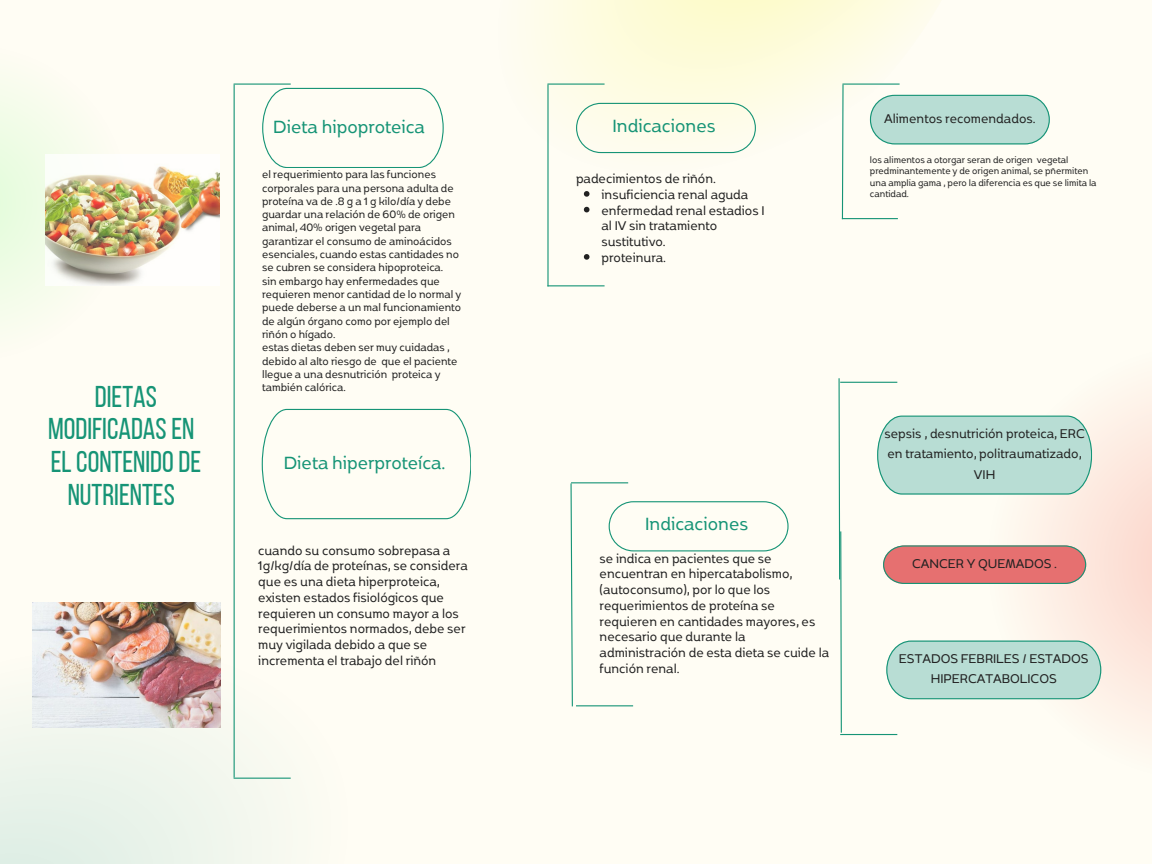
<style>
.page{position:relative;width:1152px;height:864px;background:#fffdf4}
.page>*{position:absolute;margin:0;border:0;box-sizing:border-box;transform-origin:0 0}
.t1{font:30px/32.7px "Bebas Neue";color:#169476;text-align:center}
.t2{font:21px "Boriboon";color:#169476}
.t3{font:15px/15.8px "Boriboon";color:#222}
.t4{font:12.75px/13.4px "Boriboon";color:#222}
.t5{font:10.8px/11.2px "Boriboon";color:#222}
</style>
<div class="page">
<svg style="left:0;top:101px;width:116px;height:204px;fill:#f2fce9"></svg>
<svg style="left:0;top:562px;width:291px;height:302px;fill:#f4f8ef"></svg>
<hr style="left:234px;top:85px;width:1px;height:693px;background:#169476">
<hr style="left:234px;top:84px;width:57px;height:1px;background:#169476">
<hr style="left:234px;top:778px;width:57px;height:1px;background:#169476">
<svg style="left:300px;top:0;width:729px;height:287px"></svg>
<hr style="left:547px;top:85px;width:2px;height:201px;background:#169476">
<hr style="left:547px;top:84px;width:58px;height:1px;background:#169476">
<hr style="left:547px;top:285px;width:58px;height:1px;background:#169476">
<svg style="left:570px;top:483px;width:3px;height:224px"></svg>
<hr style="left:571px;top:482px;width:57px;height:1px;background:#169476">
<hr style="left:576px;top:705px;width:57px;height:1px;background:#169476">
<svg style="left:841px;top:84px;width:3px;height:136px"></svg>
<hr style="left:842px;top:84px;width:58px;height:1px;background:#169476">
<hr style="left:842px;top:218px;width:56px;height:1px;background:#169476">
<hr style="left:840px;top:734px;width:57px;height:1px;background:#169476">
<hr style="left:840px;top:382px;width:57px;height:1px;background:#169476">
<svg style="left:262px;top:88px;width:181px;height:80px"></svg>
<svg style="left:870px;top:95px;width:180px;height:49px;background:#b4dbd1"></svg>
<svg style="left:967px;top:399px;width:185px;height:328px;fill:#fdefe5"></svg>
<svg style="left:877px;top:416px;width:215px;height:79px;background:#b6dbd2"></svg>
<div style="left:576px;top:103px;width:180px;height:50px;background:#fefcea"></div>
<svg style="left:262px;top:409px;width:209px;height:110px"></svg>
<svg style="left:609px;top:501px;width:180px;height:50px"></svg>
<svg style="left:883px;top:545px;width:203px;height:39px;background:#d97876"></svg>
<svg style="left:838px;top:378px;width:4px;height:355px"></svg>
<svg style="left:886px;top:641px;width:215px;height:58px;background:#b5dbd1"></svg>
<img style="left:45px;top:155px;width:175px;height:130px">
<img style="left:32px;top:602px;width:188px;height:125px">
<svg style="left:584px;top:191px;width:6px;height:6px"></svg>
<svg style="left:584px;top:207px;width:6px;height:5px"></svg>
<svg style="left:584px;top:254px;width:6px;height:6px"></svg>
<p class="t1" style="left:48px;top:383px;width:155px">DIETAS<br>MODIFICADASEN<br>ELCONTENIDODE<br>NUTRIENTES</p>
<p class="t2" style="left:273px;top:113px;width:153px">Dieta hipoproteica</p>
<p class="t4" style="left:262px;top:167px;width:198px">el requerimiento para las funciones corporales para una persona adulta de proteína va de .8 g a 1 g kilo/día y debe guardar una relación de 60% de origen animal, 40% origen vegetal para garantizar el consumo de aminoácidos esenciales, cuando estas cantidades no se cubren se considera hipoproteica.</p>
<p class="t4" style="left:262px;top:274px;width:201px">sin embargo hay enfermedades que requieren menor cantidad de lo normal y puede deberse a un mal funcionamiento de algún órgano como por ejemplo del riñón o hígado.</p>
<p class="t4" style="left:262px;top:340px;width:197px">estas dietas deben ser muy cuidadas , debido al alto riesgo de que el paciente llegue a una desnutrición proteica y también calórica.</p>
<p class="t2" style="left:284px;top:449px;width:163px">Dieta hiperproteíca.</p>
<p class="t3" style="left:258px;top:541px;width:211px">cuando su consumo sobrepasa a<br>1g/kg/día de proteínas, se considera que es una dieta hiperproteica, existen estados fisiológicos que requieren un consumo mayor a los requerimientos normados, debe ser muy vigilada debido a que se incrementa el trabajo del riñón</p>
<p class="t2" style="left:612px;top:113px;width:105px">Indicaciones</p>
<p class="t3" style="left:576px;top:170px;width:141px">padecimientos de riñón.</p>
<p class="t3" style="left:601px;top:186px;width:148px">insuficiencia renal aguda</p>
<p class="t3" style="left:601px;top:202px;width:165px">enfermedad renal estadios I al IV sin tratamiento sustitutivo.</p>
<p class="t3" style="left:601px;top:249px;width:66px">proteinura.</p>
<p class="t3" style="left:884px;top:110px;width:153px">Alimentos recomendados.</p>
<p class="t5" style="left:870px;top:154px;width:228px">los alimentos a otorgar seran de origen vegetal predminantemente y de origen animal, se pñermiten una amplia gama , pero la diferencia es que se limita la cantidad.</p>
<p class="t2" style="left:645px;top:511px;width:105px">Indicaciones</p>
<p class="t3" style="left:600px;top:549px;width:231px">se indica en pacientes que se encuentran en hipercatabolismo, (autoconsumo), por lo que los requerimientos de proteína se requieren en cantidades mayores, es necesario que durante la administración de esta dieta se cuide la función renal.</p>
<p class="t3" style="left:885px;top:423px;width:202px;line-height:20.2px;text-align:center">sepsis , desnutrición proteica, ERC en tratamiento, politraumatizado,<br>VIH</p>
<p class="t3" style="left:912px;top:555px;width:146px">CANCER Y QUEMADOS .</p>
<p class="t3" style="left:899px;top:648px;width:191px;line-height:20.2px;text-align:center">ESTADOS FEBRILES / ESTADOS<br>HIPERCATABOLICOS</p>
</div>
